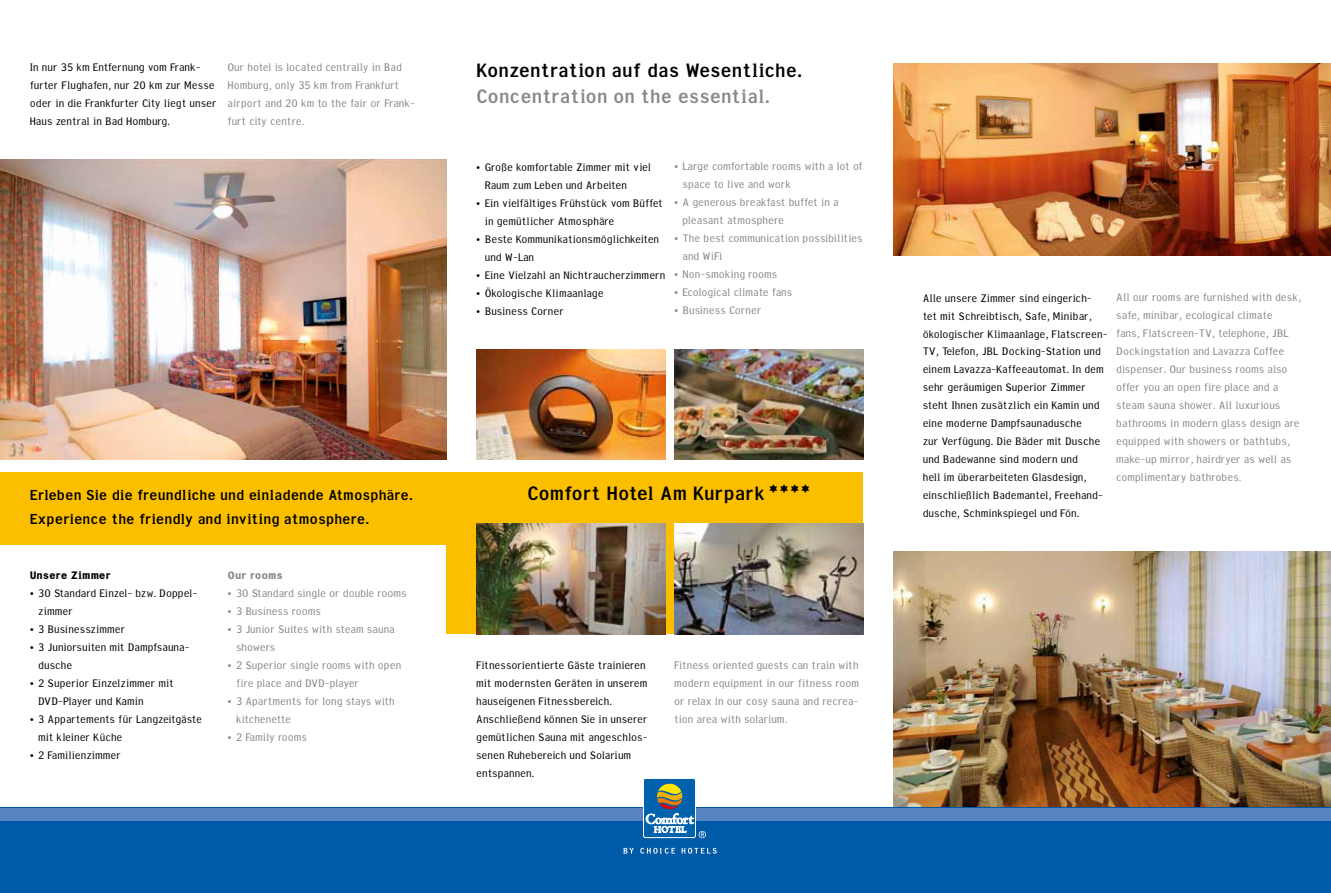
<style>
.page{position:relative;width:1331px;height:893px;background:#fff}
.page>*{position:absolute;margin:0;border:0;box-sizing:border-box;transform-origin:0 0}
.t1{font:700 24px "Son Gothic";color:#000}
.t2{font:700 24px "Son Gothic";color:#878786}
.t3{font:700 18px/24px "Son Gothic";color:#000}
.t4{font:13.5px/18px "Son Gothic";color:#000}
.t5{font:13.5px/18px "Son Gothic";color:#878786}
.t6{font:13.5px/18px "Son Gothic";letter-spacing:-.02em;color:#878786}
.t7{font:900 13.5px "Son Gothic";color:#000}
.t8{font:900 13.5px "Son Gothic";letter-spacing:-.005em;color:#878786}
</style>
<div class="page">
<img style="left:0;top:159px;width:446px;height:301px">
<img style="left:893px;top:552px;width:438px;height:256px">
<div style="left:0;top:808px;width:1331px;height:85px;background:#005aa8"></div>
<div style="left:0;top:808px;width:1331px;height:13px;background:#5684c3"></div>
<img style="left:674px;top:349px;width:189px;height:111px">
<img style="left:476px;top:350px;width:189px;height:110px">
<div style="left:446px;top:472px;width:417px;height:162px;background:#fcbf00"></div>
<img style="left:893px;top:64px;width:438px;height:191px">
<div style="left:0;top:472px;width:446px;height:73px;background:#fcbf00"></div>
<img style="left:674px;top:523px;width:189px;height:111px">
<img style="left:476px;top:523px;width:189px;height:111px">
<svg style="left:623px;top:848px;width:11px;height:5px"></svg>
<svg style="left:640px;top:848px;width:35px;height:6px"></svg>
<svg style="left:682px;top:848px;width:35px;height:6px"></svg>
<div style="left:643px;top:778px;width:52px;height:60px;background:#0061ad;border-radius:2px"></div>
<div style="left:643px;top:778px;width:53px;height:60px;border:1px solid #fff;border-radius:2px"></div>
<svg style="left:646px;top:784px;width:60px;height:54px"></svg>
<p class="t4" style="left:30px;top:58px;width:188px">In nur 35 km Entfernung vom Frank&shy;furter Flughafen, nur 20 km zur Messe oder in die Frankfurter City liegt unser Haus zentral in Bad Homburg.</p>
<p class="t5" style="left:227px;top:58px;width:189px">Our hotel is located centrally in Bad<br>Homburg, only 35 km from Frankfurt airport and 20 km to the fair or Frank&shy;furt city centre.</p>
<h1 class="t1" style="left:476px;top:58px;width:328px">Konzentration auf das Wesentliche.</h1>
<h1 class="t2" style="left:476px;top:83px;width:295px">Concentration on the essential.</h1>
<p class="t4" style="left:485px;top:157px;width:168px;text-indent:-9px">• Große komfortable Zimmer mit viel<br>Raum zum Leben und Arbeiten</p>
<p class="t4" style="left:485px;top:193px;width:180px;text-indent:-9px">• Ein vielfältiges Frühstück vom Büffet in gemütlicher Atmosphäre</p>
<p class="t4" style="left:485px;top:229px;width:176px;text-indent:-9px">• Beste Kommunikationsmöglichkeiten und W-Lan</p>
<p class="t4" style="left:476px;top:265px;width:191px">• Eine Vielzahl an Nichtraucherzimmern</p>
<p class="t4" style="left:476px;top:283px;width:129px">• Ökologische Klimaanlage</p>
<p class="t4" style="left:476px;top:301px;width:89px">• Business Corner</p>
<p class="t6" style="left:682px;top:157px;width:182px;text-indent:-9px">• Large comfortable rooms with a lot of space to live and work</p>
<p class="t5" style="left:682px;top:193px;width:158px;text-indent:-9px">• A generous breakfast buffet in a pleasant atmosphere</p>
<p class="t5" style="left:682px;top:229px;width:182px;text-indent:-9px">• The best communication possibilities and WiFi</p>
<p class="t5" style="left:674px;top:265px;width:105px">• Non-smoking rooms</p>
<p class="t5" style="left:674px;top:283px;width:120px">• Ecological climate fans</p>
<p class="t5" style="left:674px;top:301px;width:89px">• Business Corner</p>
<h2 class="t3" style="left:30px;top:482px;width:385px">Erleben Sie die freundliche und einladende Atmosphäre.<br>Experience the friendly and inviting atmosphere.</h2>
<p class="t7" style="left:30px;top:568px;width:83px">Unsere Zimmer</p>
<p class="t4" style="left:38px;top:584px;width:161px;text-indent:-9px">• 30 Standard Einzel- bzw. Doppel&shy;zimmer</p>
<p class="t4" style="left:30px;top:620px;width:97px">• 3 Businesszimmer</p>
<p class="t4" style="left:38px;top:638px;width:153px;text-indent:-9px">• 3 Juniorsuiten mit Dampfsauna&shy;dusche</p>
<p class="t4" style="left:38px;top:674px;width:137px;text-indent:-9px">• 2 Superior Einzelzimmer mit<br>DVD-Player und Kamin</p>
<p class="t4" style="left:38px;top:710px;width:165px;text-indent:-9px">• 3 Appartements für Langzeitgäste mit kleiner Küche</p>
<p class="t4" style="left:30px;top:746px;width:93px">• 2 Familienzimmer</p>
<p class="t8" style="left:227px;top:568px;width:57px">Our rooms</p>
<p class="t5" style="left:227px;top:584px;width:181px">• 30 Standard single or double rooms</p>
<p class="t5" style="left:227px;top:602px;width:95px">• 3 Business rooms</p>
<p class="t5" style="left:236px;top:620px;width:160px;text-indent:-9px">• 3 Junior Suites with steam sauna showers</p>
<p class="t5" style="left:236px;top:656px;width:167px;text-indent:-9px">• 2 Superior single rooms with open fire place and DVD-player</p>
<p class="t5" style="left:236px;top:692px;width:160px;text-indent:-9px">• 3 Apartments for long stays with kitchenette</p>
<p class="t5" style="left:227px;top:728px;width:81px">• 2 Family rooms</p>
<h1 class="t1" style="left:527px;top:481px;width:240px">Comfort Hotel Am Kurpark</h1>
<p class="t4" style="left:476px;top:656px;width:173px">Fitnessorientierte Gäste trainieren mit modernsten Geräten in unserem hauseigenen Fitnessbereich.<br>Anschließend können Sie in unserer gemütlichen Sauna mit angeschlos&shy;senen Ruhebereich und Solarium entspannen.</p>
<p class="t5" style="left:674px;top:656px;width:187px;text-align:justify">Fitness oriented guests can train with modern equipment in our fitness room or relax in our cosy sauna and recrea&shy;tion area with solarium.</p>
<p class="t4" style="left:923px;top:288px;width:186px">Alle unsere Zimmer sind eingerich&shy;tet mit Schreibtisch, Safe, Minibar, ökologischer Klimaanlage, Flatscreen-TV, Telefon, JBL Docking-Station und einem Lavazza-Kaffeeautomat. In dem sehr geräumigen Superior Zimmer steht Ihnen zusätzlich ein Kamin und eine moderne Dampfsaunadusche<br>zur Verfügung. Die Bäder mit Dusche und Badewanne sind modern und<br>hell im überarbeiteten Glasdesign, einschließlich Bademantel, Freehand&shy;dusche, Schminkspiegel und Fön.</p>
<p class="t5" style="left:1116px;top:288px;width:186px">All our rooms are furnished with desk, safe, minibar, ecological climate<br>fans, Flatscreen-TV, telephone, JBL Dockingstation and Lavazza Coffee dispenser. Our business rooms also offer you an open fire place and a steam sauna shower. All luxurious bathrooms in modern glass design are equipped with showers or bathtubs, make-up mirror, hairdryer as well as complimentary bathrobes.</p>
</div>
